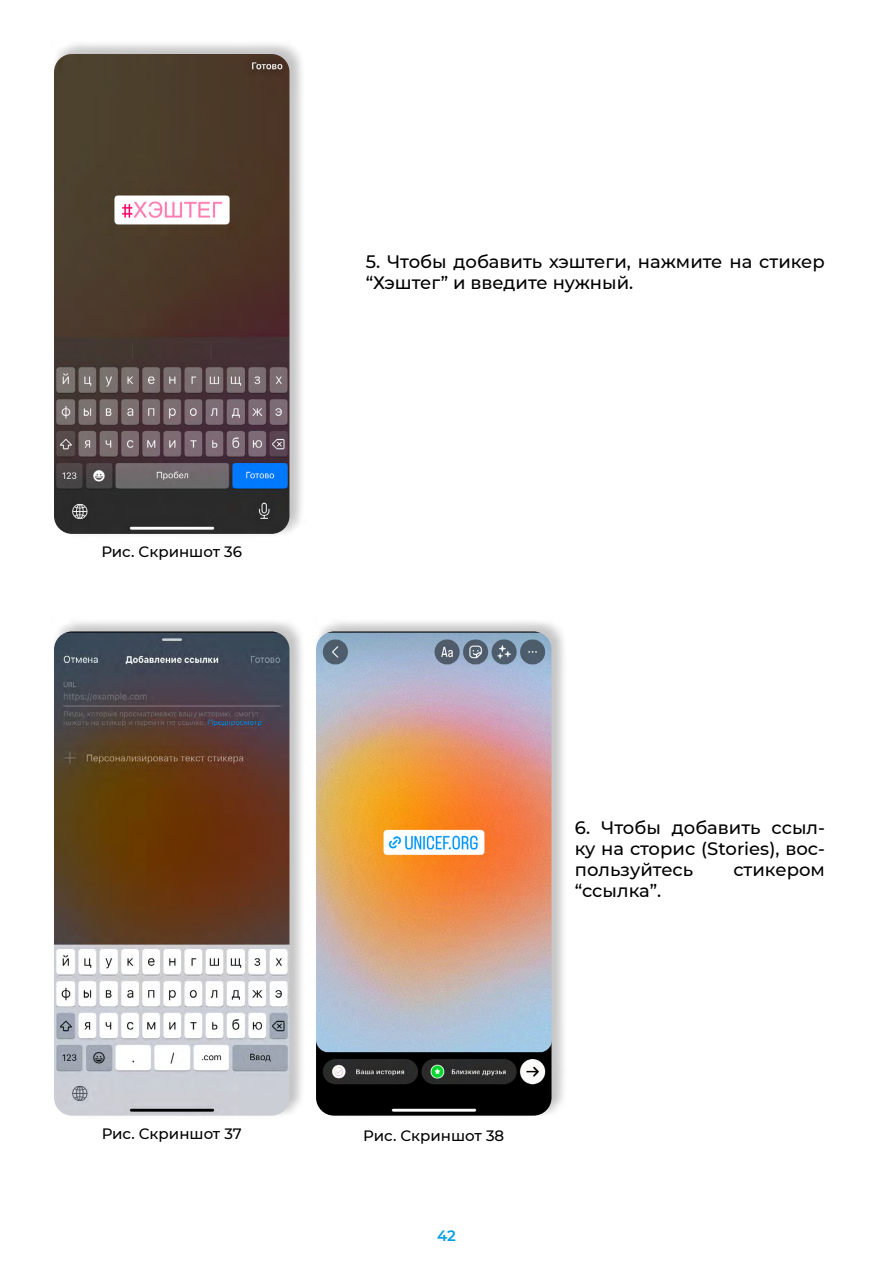
<style>
.page{position:relative;width:893px;height:1263px;background:#fff}
.page>*{position:absolute;margin:0;border:0;box-sizing:border-box;transform-origin:0 0}
.t1{font:500 18px/21px "Montserrat";color:#000}
.t2{font:500 15px "Montserrat";color:#000}
.t3{font:600 15px "Montserrat";color:#009fe3}
</style>
<div class="page">
<div style="left:51px;top:40px;width:255px;height:498px;background:#000;opacity:.23"></div>
<img style="left:54px;top:54px;width:235px;height:480px">
<div style="left:51px;top:617px;width:255px;height:503px;background:#000;opacity:.23"></div>
<img style="left:54px;top:631px;width:235px;height:485px">
<div style="left:313px;top:617px;width:255px;height:503px;background:#000;opacity:.23"></div>
<img style="left:316px;top:631px;width:235px;height:485px">
<p class="t2" style="left:101px;top:541px;width:142px">Рис. Скриншот 36</p>
<p class="t1" style="left:366px;top:251px;width:461px">5. Чтобы добавить хэштеги, нажмите на стикер “Хэштег” и введите нужный.</p>
<p class="t1" style="left:575px;top:816px;width:252px;text-align:justify">6. Чтобы добавить ссыл&shy;ку на cторис (Stories), вос&shy;пользуйтесь</p>
<p class="t1" style="left:733px;top:858px;width:93px">стикером</p>
<p class="t1" style="left:575px;top:879px;width:88px">“ссылка”.</p>
<p class="t2" style="left:102px;top:1123px;width:142px">Рис. Скриншот 37</p>
<p class="t2" style="left:363px;top:1125px;width:142px">Рис. Скриншот 38</p>
<p class="t3" style="left:437px;top:1225px;width:20px">42</p>
</div>
